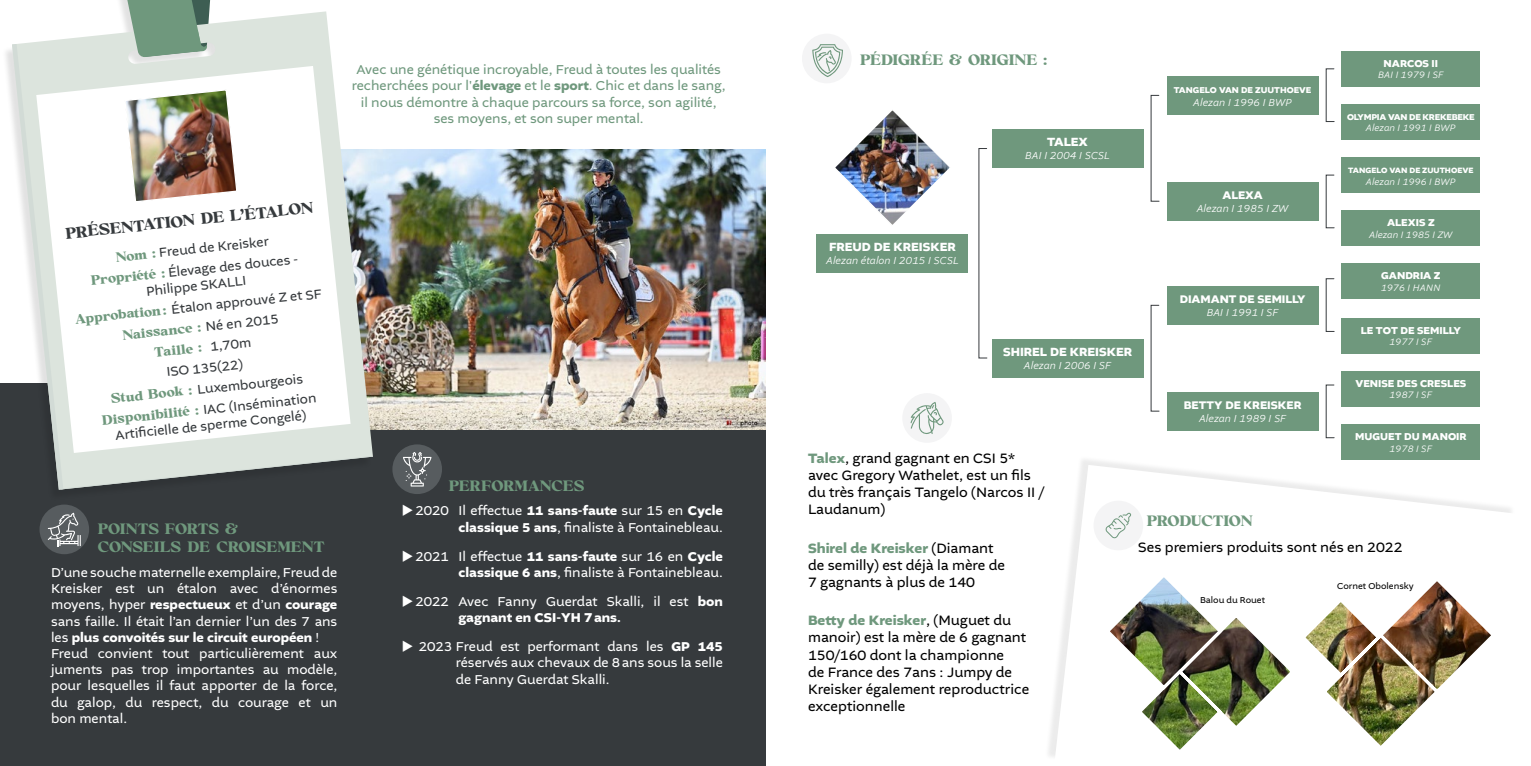
<style>
.page{position:relative;width:1531px;height:766px;background:#fff}
.page>*{position:absolute;margin:0;border:0;box-sizing:border-box;transform-origin:0 0}
.t1{font:700 15.6px "Chevalon";color:#363a3d}
.t2{font:700 15px/18px "Chevalon";letter-spacing:-.005em;color:#6f987d}
.t3{font:700 15px "Chevalon";letter-spacing:-.025em;color:#6f987d}
.t4{font:14.25px/17.1px "Altivo";color:#000}
.t5{font:13.5px/16.2px "Altivo";color:#fff}
.t6{font:13.5px/20.7px "Altivo";color:#363a3d;text-align:center}
.t7{font:13.5px/16.2px "Altivo";color:#6f987d;text-align:center}
.t8{font:700 13.5px/20.7px "Chevalon";color:#6f987d;text-align:center}
.t9{font:700 12.45px "Altivo";color:#fff}
.t10{font:700 11.55px "Altivo";color:#fff}
.t11{font:italic 300 10.65px "Altivo";color:#fff}
.t12{font:700 10.5px "Altivo";color:#fff}
.t13{font:italic 300 9.75px "Altivo";color:#fff}
.t14{font:9px "Altivo";color:#000}
.t15{font:700 9px "Altivo";color:#fff}
.t16{font:700 9px "Altivo";letter-spacing:-.025em;color:#fff}
.t17{font:700 8.1px "Altivo";color:#fff}
.s1{font-weight:700}
.s2{font-family:"Chevalon";font-weight:700;color:#6f987d}
.s3{font-family:"Altivo";font-weight:400;color:#363a3d}
.s4{font-weight:700;color:#6f987d}
</style>
<div class="page">
<div style="left:0;top:383px;width:765px;height:382px;background:#363a3d"></div>
<div style="left:1044px;top:456px;width:471px;height:309px;background:#000;opacity:.08"></div>
<svg style="left:1054px;top:464px;width:461px;height:301px"></svg>
<div style="left:802px;top:34px;width:49px;height:49px;background:#f4f4f5;border-radius:50%"></div>
<div style="left:1093px;top:500px;width:50px;height:50px;background:#f4f4f5;border-radius:50%"></div>
<div style="left:392px;top:444px;width:50px;height:50px;background:#575c5f;border-radius:50%"></div>
<div style="left:40px;top:504px;width:49px;height:50px;background:#575c5f;border-radius:50%"></div>
<div style="left:902px;top:393px;width:50px;height:49px;background:#f4f4f5;border-radius:50%"></div>
<img style="left:373px;top:149px;width:392px;height:281px">
<img style="left:1103px;top:570px;width:394px;height:185px">
<img style="left:835px;top:110px;width:115px;height:115px">
<div style="left:816px;top:234px;width:152px;height:38px;background:#6f987d"></div>
<div style="left:991px;top:129px;width:152px;height:38px;background:#6f987d"></div>
<div style="left:1166px;top:76px;width:152px;height:38px;background:#6f987d"></div>
<div style="left:1342px;top:51px;width:138px;height:35px;background:#6f987d"></div>
<div style="left:1342px;top:263px;width:138px;height:36px;background:#6f987d"></div>
<div style="left:1342px;top:157px;width:138px;height:35px;background:#6f987d"></div>
<div style="left:1342px;top:371px;width:138px;height:35px;background:#6f987d"></div>
<div style="left:1166px;top:286px;width:152px;height:38px;background:#6f987d"></div>
<div style="left:991px;top:339px;width:152px;height:38px;background:#6f987d"></div>
<div style="left:1166px;top:182px;width:152px;height:39px;background:#6f987d"></div>
<div style="left:1342px;top:104px;width:138px;height:35px;background:#6f987d"></div>
<div style="left:1342px;top:318px;width:138px;height:35px;background:#6f987d"></div>
<div style="left:1342px;top:210px;width:138px;height:35px;background:#6f987d"></div>
<div style="left:1342px;top:424px;width:138px;height:35px;background:#6f987d"></div>
<div style="left:1166px;top:392px;width:152px;height:38px;background:#6f987d"></div>
<div style="left:1px;top:0;width:371px;height:501px;background:#000;opacity:.12"></div>
<svg style="left:12px;top:0;width:361px;height:489px"></svg>
<svg style="left:910px;top:402px;width:34px;height:32px"></svg>
<svg style="left:812px;top:44px;width:31px;height:33px"></svg>
<svg style="left:1105px;top:512px;width:26px;height:26px"></svg>
<svg style="left:403px;top:452px;width:28px;height:34px"></svg>
<svg style="left:48px;top:512px;width:33px;height:34px"></svg>
<p class="t7" style="left:352px;top:62px;width:375px">Avec une génétique incroyable, Freud à toutes les qualités recherchées pour l'<span class="s1">élevage</span> et le <span class="s1">sport</span>. Chic et dans le sang, il nous démontre à chaque parcours sa force, son agilité, ses moyens, et son super mental.</p>
<p class="t1" style="left:65px;top:224px;width:251px;rotate:-6deg">PRÉSENTATION DE L’ÉTALON</p>
<p class="t6" style="left:88px;top:250px;width:210px;rotate:-6deg"><span class="s2">Nom :</span> Freud de Kreisker<br><span class="s2">Propriété :</span> Élevage des douces -</p>
<p class="t6" style="left:72px;top:288px;width:249px;rotate:-6deg">Philippe SKALLI<br><span class="s2">Approbation:</span> Étalon approuvé Z et SF</p>
<p class="t8" style="left:121px;top:324px;width:158px;rotate:-6deg">Naissance : <span class="s3">Né en 2015<br></span>Taille : <span class="s3">1,70m</span></p>
<p class="t6" style="left:97px;top:369px;width:217px;rotate:-6deg">ISO 135(22)<br><span class="s2">Stud Book :</span> Luxembourgeois<br><span class="s2">Disponibilité :</span> IAC (Insémination</p>
<p class="t6" style="left:114px;top:425px;width:193px;rotate:-6deg">Artifi cielle de sperme Congelé)</p>
<p class="t2" style="left:98px;top:520px;width:228px">POINTS FORTS &amp;<br>CONSEILS DE CROISEMENT</p>
<p class="t5" style="left:51px;top:564px;width:288px">D’une souche maternelle exemplaire, Freud de Kreisker est un étalon avec d’énormes moyens, hyper <span class="s1">respectueux</span> et d’un <span class="s1">courage </span>sans faille. Il était l’an dernier l’un des 7 ans les <span class="s1">plus convoités sur le circuit européen</span> !<br>Freud convient tout particulièrement aux juments pas trop importantes au modèle, pour lesquelles il faut apporter de la force, du galop, du respect, du courage et un bon mental.</p>
<p class="t2" style="left:449px;top:476px;width:137px">PERFORMANCES</p>
<p class="t5" style="left:402px;top:503px;width:323px;text-align:right">◆2020 Il effectue <span class="s1">11 sans-faute</span> sur 15 en <span class="s1">Cycle classique 5 ans</span>, finaliste à Fontainebleau.</p>
<p class="t5" style="left:402px;top:548px;width:323px;text-align:right">◆2021 Il effectue <span class="s1">11 sans-faute</span> sur 16 en <span class="s1">Cycle classique 6 ans</span>, finaliste à Fontainebleau.</p>
<p class="t5" style="left:459px;top:593px;width:266px;text-indent:-57px">◆2022 Avec Fanny Guerdat Skalli, il est <span class="s1">bon gagnant en CSI-YH 7ans.</span></p>
<p class="t5" style="left:456px;top:638px;width:269px;text-align:justify;text-indent:-54px">◆ 2023 Freud est performant dans les <span class="s1">GP 145 </span>réservés aux chevaux de 8ans sous la selle de Fanny Guerdat Skalli.</p>
<p class="t2" style="left:860px;top:50px;width:189px">PÉDIGRÉE &amp; ORIGINE :</p>
<p class="t9" style="left:829px;top:239px;width:128px">FREUD DE KREISKER</p>
<p class="t11" style="left:826px;top:253px;width:134px">Alezan étalon I 2015 I SCSL</p>
<p class="t9" style="left:1047px;top:134px;width:43px">TALEX</p>
<p class="t11" style="left:1025px;top:149px;width:86px">BAI I 2004 I SCSL</p>
<p class="t9" style="left:1003px;top:343px;width:130px">SHIREL DE KREISKER</p>
<p class="t11" style="left:1024px;top:358px;width:89px">Alezan I 2006 I SF</p>
<p class="t15" style="left:1174px;top:84px;width:139px">TANGELO VAN DE ZUUTHOEVE</p>
<p class="t11" style="left:1193px;top:95px;width:100px">Alezan I 1996 I BWP</p>
<p class="t10" style="left:1222px;top:188px;width:42px">ALEXA</p>
<p class="t11" style="left:1197px;top:202px;width:93px">Alezan I 1985 I ZW</p>
<p class="t10" style="left:1180px;top:291px;width:127px">DIAMANT DE SEMILLY</p>
<p class="t11" style="left:1206px;top:305px;width:73px">BAI I 1991 I SF</p>
<p class="t10" style="left:1184px;top:397px;width:119px">BETTY DE KREISKER</p>
<p class="t11" style="left:1199px;top:411px;width:89px">Alezan I 1989 I SF</p>
<p class="t12" style="left:1383px;top:56px;width:56px">NARCOS II</p>
<p class="t13" style="left:1378px;top:69px;width:67px">BAI I 1979 I SF</p>
<p class="t16" style="left:1347px;top:111px;width:129px">OLYMPIA VAN DE KREKEBEKE</p>
<p class="t13" style="left:1366px;top:122px;width:91px">Alezan I 1991 I BWP</p>
<p class="t17" style="left:1348px;top:165px;width:127px">TANGELO VAN DE ZUUTHOEVE</p>
<p class="t13" style="left:1366px;top:175px;width:91px">Alezan I 1996 I BWP</p>
<p class="t12" style="left:1387px;top:216px;width:49px">ALEXIS Z</p>
<p class="t13" style="left:1369px;top:228px;width:85px">Alezan I 1985 I ZW</p>
<p class="t12" style="left:1381px;top:269px;width:61px">GANDRIA Z</p>
<p class="t13" style="left:1381px;top:281px;width:61px">1976 I HANN</p>
<p class="t12" style="left:1361px;top:323px;width:102px">LE TOT DE SEMILLY</p>
<p class="t13" style="left:1389px;top:336px;width:44px">1977 I SF</p>
<p class="t12" style="left:1355px;top:376px;width:112px">VENISE DES CRESLES</p>
<p class="t13" style="left:1389px;top:389px;width:44px">1987 I SF</p>
<p class="t4" style="left:808px;top:449px;width:237px"><span class="s4">Talex</span>, grand gagnant en CSI 5* avec Gregory Wathelet, est un fils du très français Tangelo (Narcos II /<br>Laudanum)</p>
<p class="t4" style="left:808px;top:539px;width:199px"><span class="s4">Shirel de Kreisker</span> (Diamant de semilly) est déjà la mère de<br>7 gagnants à plus de 140</p>
<p class="t4" style="left:808px;top:612px;width:223px"><span class="s4">Betty de Kreisker</span>, (Muguet du manoir) est la mère de 6 gagnant<br>150/160 dont la championne<br>de France des 7ans : Jumpy de<br>Kreisker également reproductrice exceptionnelle</p>
<p class="t12" style="left:1355px;top:429px;width:113px">MUGUET DU MANOIR</p>
<p class="t13" style="left:1389px;top:442px;width:44px">1978 I SF</p>
<p class="t3" style="left:1147px;top:512px;width:107px">PRODUCTION</p>
<p class="t4" style="left:1138px;top:538px;width:266px">Ses premiers produits sont nés en 2022</p>
<p class="t14" style="left:1337px;top:580px;width:78px">Cornet Obolensky</p>
<p class="t14" style="left:1200px;top:594px;width:67px">Balou du Rouet</p>
</div>
